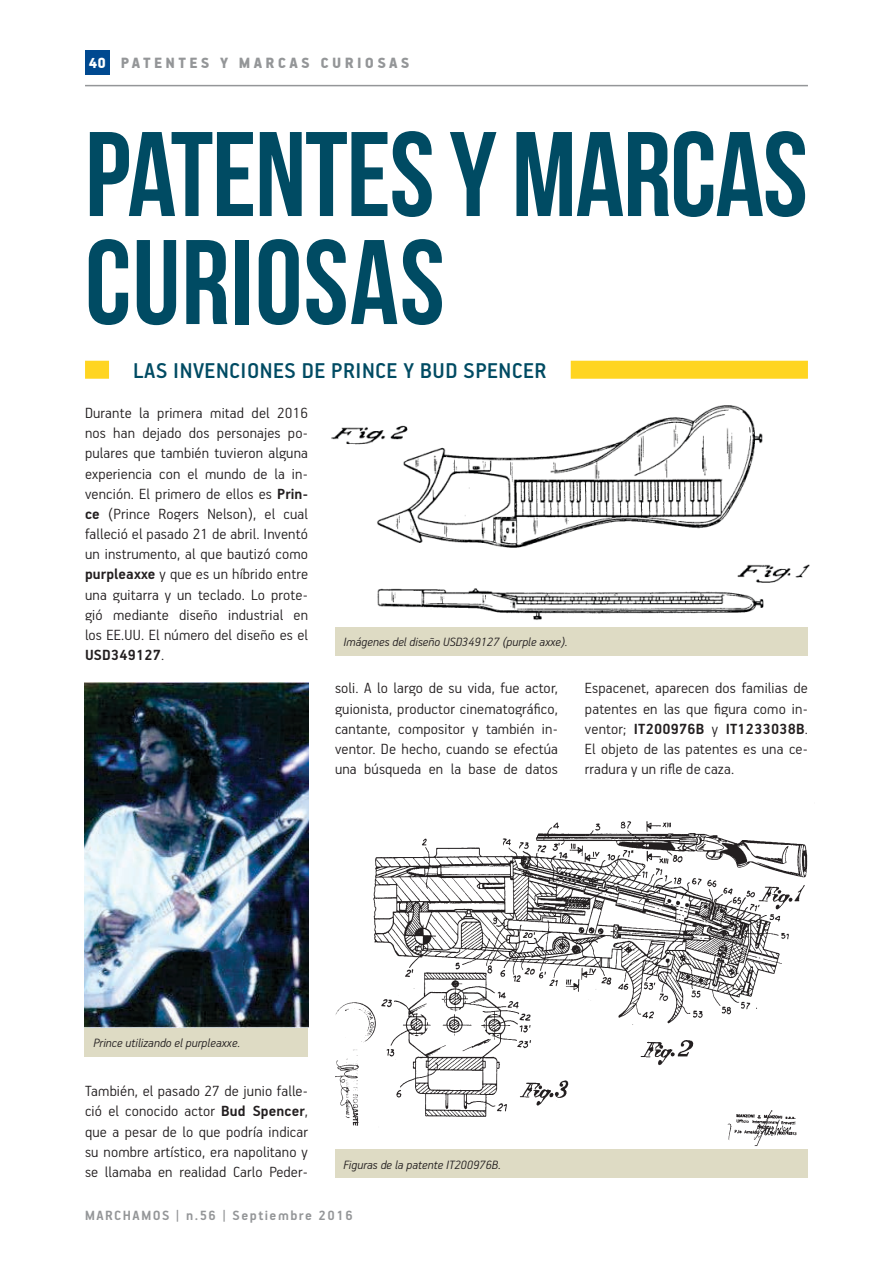
<style>
.page{position:relative;width:893px;height:1263px;background:#fff}
.page>*{position:absolute;margin:0;border:0;box-sizing:border-box;transform-origin:0 0}
.t1{font:120px/108px "Bebas Neue";letter-spacing:-.01em;color:#004b63}
.t2{font:500 24px "PF Handbook Pro";letter-spacing:.02em;color:#004b63}
.t3{font:300 16.5px/20.1px "PF Handbook Pro";letter-spacing:.01em;color:#231f20;text-align:justify}
.t4{font:900 16.5px "PF Handbook Pro";letter-spacing:.2em;color:#949698}
.t5{font:700 15px "PF Handbook Pro";letter-spacing:.1em;color:#949698}
.t6{font:italic 300 13.5px "PF Handbook Pro";color:#231f20}
.s1{color:#fff}
.s2{font-weight:700}
</style>
<div class="page">
<hr style="left:85px;top:85px;width:723px;height:1px;background:#949698">
<div style="left:85px;top:50px;width:25px;height:25px;background:#004990"></div>
<div style="left:85px;top:361px;width:24px;height:18px;background:#ffd521"></div>
<div style="left:571px;top:361px;width:237px;height:18px;background:#ffd521"></div>
<img style="left:85px;top:682px;width:223px;height:346px">
<img style="left:331px;top:405px;width:479px;height:215px">
<img style="left:335px;top:821px;width:473px;height:325px">
<div style="left:335px;top:627px;width:473px;height:28px;background:#dedbc4"></div>
<div style="left:85px;top:1028px;width:223px;height:29px;background:#dedbc4"></div>
<div style="left:335px;top:1149px;width:473px;height:29px;background:#dedbc4"></div>
<p class="t4" style="left:89px;top:53px;width:322px"><span class="s1">40</span> PATENTES Y MARCAS CURIOSAS</p>
<h1 class="t1" style="left:85px;top:119px;width:724px">PATENTES Y MARCAS<br>CURIOSAS</h1>
<h2 class="t2" style="left:133px;top:356px;width:415px">LAS INVENCIONES DE PRINCE Y BUD SPENCER</h2>
<p class="t3" style="left:85px;top:402px;width:224px">Durante la primera mitad del 2016 nos han dejado dos personajes po&shy;pulares que también tuvieron alguna experiencia con el mundo de la in&shy;vención. El primero de ellos es <span class="s2">Prin&shy;ce</span> (Prince Rogers Nelson), el cual falleció el pasado 21 de abril. Inventó un instrumento, al que bautizó como <span class="s2">purpleaxxe</span> y que es un híbrido entre una guitarra y un teclado. Lo prote&shy;gió mediante diseño industrial en los EE.UU. El número del diseño es el <span class="s2">USD349127</span>.</p>
<p class="t6" style="left:343px;top:634px;width:226px">Imágenes del diseño USD349127 (purple axxe).</p>
<p class="t3" style="left:335px;top:678px;width:224px">soli. A lo largo de su vida, fue actor, guionista, productor cinematográfico, cantante, compositor y también in&shy;ventor. De hecho, cuando se efectúa una búsqueda en la base de datos</p>
<p class="t3" style="left:585px;top:678px;width:224px">Espacenet, aparecen dos familias de patentes en las que figura como in&shy;ventor; <span class="s2">IT200976B</span> y <span class="s2">IT1233038B</span>.<br>El objeto de las patentes es una ce&shy;rradura y un rifle de caza.</p>
<p class="t6" style="left:93px;top:1035px;width:148px">Prince utilizando el purpleaxxe.</p>
<p class="t3" style="left:85px;top:1080px;width:224px">También, el pasado 27 de junio falle&shy;ció el conocido actor <span class="s2">Bud Spencer</span>, que a pesar de lo que podría indicar su nombre artístico, era napolitano y se llamaba en realidad Carlo Peder-</p>
<p class="t6" style="left:343px;top:1156px;width:159px">Figuras de la patente IT200976B.</p>
<p class="t5" style="left:85px;top:1206px;width:269px">MARCHAMOS | n.56 | Septiembre 2016</p>
</div>
